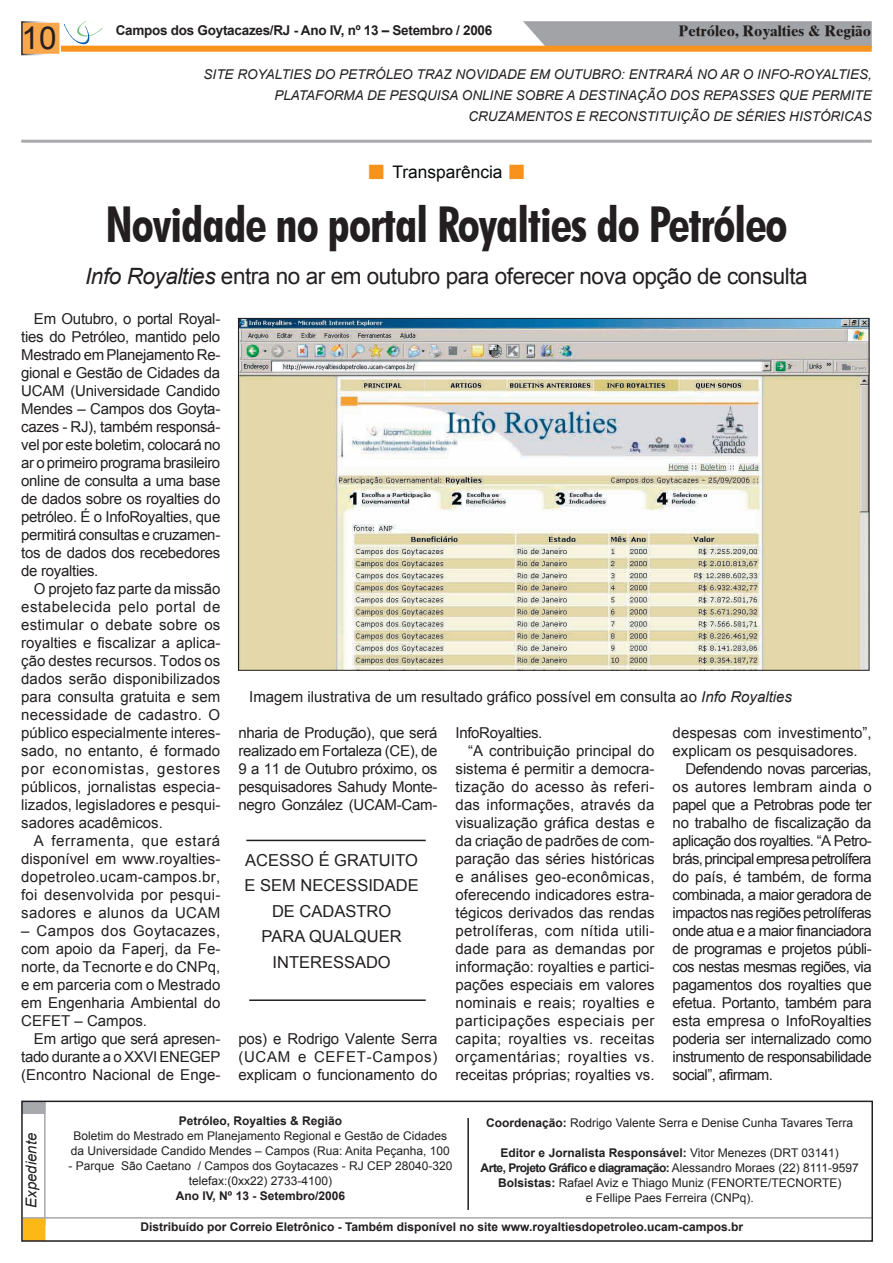
<style>
.page{position:relative;width:893px;height:1263px;background:#fff}
.page>*{position:absolute;margin:0;border:0;box-sizing:border-box;transform-origin:0 0}
.t1{font:700 condensed 49.5px "Futura BT";letter-spacing:-.02em;color:#231f20}
.t2{font:31.5px "Arial";color:#231f20}
.t3{font:22.5px "Arial";letter-spacing:-.02em;color:#231f20}
.t4{font:17.25px "Arial";color:#070909}
.t5{font:16.5px/25.5px "Arial";color:#231f20;text-align:right}
.t6{font:15px/18px "Arial";color:#231f20;text-align:justify}
.t7{font:15px "Arial";letter-spacing:-.04em;color:#231f20}
.t8{font:15px "Arial";letter-spacing:.02em;color:#231f20}
.t9{font:15px "Arial";letter-spacing:-.02em;color:#231f20}
.t10{font:15px "Arial";letter-spacing:-.03em;color:#231f20}
.t11{font:15px "Arial";letter-spacing:-.05em;color:#231f20}
.t12{font:15px "Arial";letter-spacing:.03em;color:#231f20}
.t13{font:15px "Arial";letter-spacing:-.025em;color:#231f20}
.t14{font:700 15px "Times Ten";color:#231f20}
.t15{font:15px "Arial";letter-spacing:.035em;color:#231f20}
.t16{font:15px "Arial";letter-spacing:-.035em;color:#231f20}
.t17{font:15px "Arial";letter-spacing:.025em;color:#231f20}
.t18{font:italic 15px "Arial";color:#231f20}
.t19{font:italic 13.5px/21px "Arial";color:#231f20;text-align:right}
.t20{font:700 13.5px "Arial";letter-spacing:-.02em;color:#231f20}
.t21{font:12px/15px "Arial";color:#231f20;text-align:center}
.t22{font:700 12px "Arial";color:#231f20}
.s1{color:#f7931d}
.s2{font-style:italic}
.s3{font-weight:700}
</style>
<div class="page">
<svg style="left:523px;top:21px;width:349px;height:25px;background:#a5a6a7"></svg>
<div style="left:60px;top:46px;width:812px;height:6px;background:#f7931d"></div>
<svg style="left:64px;top:21px;width:39px;height:24px"></svg>
<div style="left:22px;top:22px;width:38px;height:33px;background:#f9a74c"></div>
<div style="left:21px;top:21px;width:40px;height:34px;border:2px solid #fff"></div>
<hr style="left:21px;top:140px;width:851px;height:3px;background:#a8a9ad">
<hr style="left:44px;top:1101px;width:2px;height:124px;background:#a8a9ad">
<div style="left:24px;top:1219px;width:21px;height:21px;background:#fcb814"></div>
<div style="left:23px;top:1218px;width:22px;height:23px;border:2px solid #fcb814"></div>
<div style="left:22px;top:1102px;width:23px;height:11px;background:#a8a9ad"></div>
<div style="left:22px;top:1101px;width:23px;height:13px;border:2px solid #a8a9ad"></div>
<hr style="left:22px;top:1217px;width:850px;height:1px;background:#a8a9ad">
<div style="left:21px;top:1100px;width:852px;height:142px;border:2px solid #231f20"></div>
<hr style="left:467px;top:1118px;width:2px;height:92px;background:#231f20">
<hr style="left:246px;top:840px;width:180px;height:1px;background:#231f20">
<hr style="left:249px;top:999px;width:177px;height:2px;background:#231f20">
<img style="left:240px;top:320px;width:627px;height:349px">
<h2 class="t2" style="left:22px;top:17px;width:37px">10</h2>
<p class="t20" style="left:116px;top:21px;width:378px">Campos dos Goytacazes/RJ - Ano IV, nº 13 – Setembro / 2006</p>
<p class="t14" style="left:678px;top:21px;width:194px">Petróleo, Royalties &amp; Região</p>
<p class="t19" style="left:204px;top:64px;width:670px">SITE ROYALTIES DO PETRÓLEO TRAZ NOVIDADE EM OUTUBRO: ENTRARÁ NO AR O INFO-ROYALTIES,<br>PLATAFORMA DE PESQUISA ONLINE SOBRE A DESTINAÇÃO DOS REPASSES QUE PERMITE<br>CRUZAMENTOS E RECONSTITUIÇÃO DE SÉRIES HISTÓRICAS</p>
<p class="t4" style="left:367px;top:161px;width:160px"><span class="s1">■</span> Transparência <span class="s1">■</span></p>
<h1 class="t1" style="left:105px;top:194px;width:684px">Novidade no portal Royalties do Petróleo</h1>
<h3 class="t3" style="left:85px;top:261px;width:724px"><span class="s2">INFO ROYALTIES</span> entra no ar em outubro para oferecer nova opção de consulta</h3>
<p class="t6" style="left:21px;top:310px;width:201px;text-indent:13px">Em Outubro, o portal Royal&shy;ties do Petróleo, mantido pelo Mestrado em Planejamento Re&shy;gional e Gestão de Cidades da UCAM (Universidade Candido Mendes – Campos dos Goyta&shy;cazes - RJ), também responsá&shy;vel por este boletim, colocará no ar o primeiro programa brasileiro online de consulta a uma base de dados sobre os royalties do petróleo. É o InfoRoyalties, que permitirá consultas e cruzamen&shy;tos de dados dos recebedores de royalties.</p>
<p class="t6" style="left:21px;top:580px;width:201px;text-indent:13px">O projeto faz parte da missão estabelecida pelo portal de estimular o debate sobre os royalties e fiscalizar a aplica&shy;ção destes recursos. Todos os dados serão disponibilizados para consulta gratuita e sem necessidade de cadastro. O público especialmente interes&shy;sado, no entanto, é formado por economistas, gestores públicos, jornalistas especia&shy;lizados, legisladores e pesqui&shy;sadores acadêmicos.</p>
<p class="t6" style="left:21px;top:832px;width:201px;text-indent:13px">A ferramenta, que estará disponível em www.royalties&shy;dopetroleo.ucam-campos.br, foi desenvolvida por pesqui&shy;sadores e alunos da UCAM</p>
<p class="t6" style="left:21px;top:922px;width:201px">– Campos dos Goytacazes, com apoio da Faperj, da Fe&shy;norte, da Tecnorte e do CNPq, e em parceria com o Mestrado em Engenharia Ambiental do CEFET – Campos.</p>
<p class="t6" style="left:21px;top:1030px;width:201px;text-indent:13px">Em artigo que será apresen&shy;tado durante a o XXVI ENEGEP (Encontro Nacional de Enge-</p>
<p class="t6" style="left:249px;top:688px;width:544px">Imagem ilustrativa de um resultado gráfico possível em consulta ao <span class="s2">INFO ROYALTIES</span></p>
<p class="t6" style="left:238px;top:724px;width:201px">nharia de Produção), que será realizado em Fortaleza (CE), de 9 a 11 de Outubro próximo, os pesquisadores Sahudy Monte&shy;negro González (UCAM-Cam-</p>
<p class="t9" style="left:455px;top:723px;width:88px">InfoRoyalties.</p>
<p class="t6" style="left:468px;top:742px;width:188px">“A contribuição principal do</p>
<p class="t6" style="left:455px;top:760px;width:201px">sistema é permitir a democra-</p>
<p class="t8" style="left:455px;top:777px;width:201px">tização do acesso às referi-</p>
<p class="t6" style="left:455px;top:796px;width:200px">das informações, através da</p>
<p class="t6" style="left:455px;top:814px;width:201px">visualização gráfica destas e</p>
<p class="t6" style="left:455px;top:832px;width:201px">da criação de padrões de com-</p>
<p class="t6" style="left:455px;top:850px;width:201px">paração das séries históricas</p>
<p class="t17" style="left:455px;top:867px;width:201px">e análises geo-econômicas,</p>
<p class="t6" style="left:455px;top:886px;width:201px">oferecendo indicadores estra-</p>
<p class="t6" style="left:455px;top:904px;width:201px">tégicos derivados das rendas</p>
<p class="t8" style="left:455px;top:921px;width:201px">petrolíferas, com nítida utili-</p>
<p class="t6" style="left:455px;top:940px;width:201px">dade para as demandas por</p>
<p class="t6" style="left:455px;top:958px;width:201px">informação: royalties e partici-</p>
<p class="t6" style="left:455px;top:976px;width:201px">pações especiais em valores</p>
<p class="t6" style="left:455px;top:994px;width:201px">nominais e reais; royalties e</p>
<p class="t15" style="left:455px;top:1011px;width:201px">participações especiais per</p>
<p class="t8" style="left:455px;top:1029px;width:201px">capita; royalties vs. receitas</p>
<p class="t12" style="left:455px;top:1047px;width:201px">orçamentárias; royalties vs.</p>
<p class="t6" style="left:455px;top:1066px;width:201px">receitas próprias; royalties vs.</p>
<p class="t6" style="left:673px;top:724px;width:201px">despesas com investimento”,</p>
<p class="t6" style="left:673px;top:742px;width:187px">explicam os pesquisadores.</p>
<p class="t16" style="left:685px;top:759px;width:188px">Defendendo novas parcerias,</p>
<p class="t6" style="left:673px;top:778px;width:201px">os autores lembram ainda o</p>
<p class="t7" style="left:673px;top:795px;width:201px">papel que a Petrobras pode ter</p>
<p class="t9" style="left:673px;top:813px;width:200px">no trabalho de fiscalização da</p>
<p class="t7" style="left:673px;top:831px;width:201px">aplicação dos royalties. “A Petro-</p>
<p class="t11" style="left:673px;top:849px;width:200px">brás, principal empresa petrolífera</p>
<p class="t6" style="left:673px;top:868px;width:201px">do país, é também, de forma</p>
<p class="t7" style="left:673px;top:885px;width:201px">combinada, a maior geradora de</p>
<p class="t7" style="left:673px;top:903px;width:201px">impactos nas regiões petrolíferas</p>
<p class="t7" style="left:673px;top:921px;width:201px">onde atua e a maior financiadora</p>
<p class="t10" style="left:673px;top:939px;width:201px">de programas e projetos públi-</p>
<p class="t7" style="left:673px;top:957px;width:201px">cos nestas mesmas regiões, via</p>
<p class="t9" style="left:673px;top:975px;width:201px">pagamentos dos royalties que</p>
<p class="t13" style="left:673px;top:993px;width:201px">efetua. Portanto, também para</p>
<p class="t6" style="left:673px;top:1012px;width:201px">esta empresa o InfoRoyalties</p>
<p class="t10" style="left:673px;top:1029px;width:201px">poderia ser internalizado como</p>
<p class="t7" style="left:673px;top:1047px;width:201px">instrumento de responsabilidade</p>
<p class="t7" style="left:673px;top:1065px;width:102px">social”, afirmam.</p>
<p class="t5" style="left:245px;top:847px;width:13px">acesso</p>
<p class="t5" style="left:319px;top:847px;width:97px">é gratuito</p>
<p class="t5" style="left:245px;top:873px;width:68px">esem necessidade de cadas</p>
<p class="t5" style="left:356px;top:898px;width:23px">tro</p>
<p class="t5" style="left:262px;top:924px;width:12px">para</p>
<p class="t5" style="left:309px;top:924px;width:24px">qual</p>
<p class="t5" style="left:354px;top:924px;width:25px">quer</p>
<p class="t5" style="left:272px;top:949px;width:39px">interessado</p>
<p class="t6" style="left:238px;top:1030px;width:201px">pos) e Rodrigo Valente Serra (UCAM e CEFET-Campos) explicam o funcionamento do</p>
<p class="t18" style="left:22px;top:1208px;width:77px;rotate:-90deg">EXPEDIENTE</p>
<p class="t22" style="left:179px;top:1113px;width:165px">Petróleo, Royalties &amp; Região</p>
<p class="t21" style="left:71px;top:1128px;width:380px;text-align:left">Boletim do Mestrado em Planejamento Regional e Gestão de Cidades da Universidade Candido Mendes – Campos (Rua: Anita Peçanha, 100</p>
<p class="t21" style="left:68px;top:1158px;width:385px">- Parque São Caetano / Campos dos Goytacazes - RJ CEP 28040-320 telefax:(0xx22) 2733-4100)</p>
<p class="t22" style="left:176px;top:1188px;width:171px">Ano IV, Nº 13 - Setembro/2006</p>
<p class="t21" style="left:486px;top:1115px;width:368px"><span class="s3">Coordenação:</span> Rodrigo Valente Serra e Denise Cunha Tavares Terra</p>
<p class="t21" style="left:481px;top:1145px;width:380px"><span class="s3">Editor e Jornalista Responsável:</span> Vitor Menezes (DRT 03141)<br><span class="s3">Arte, Projeto Gráfico e diagramação:</span> Alessandro M oraes (22) 8111-9597<br><span class="s3">Bolsistas:</span> Rafael Aviz e Thiago Muniz (FENORTE/TECNORTE)<br>e Fellipe Paes Ferreira (CNPq).</p>
<p class="t22" style="left:140px;top:1219px;width:604px">Distribuído por Correio Eletrônico - Também disponível no site www.royaltiesdopetroleo.ucam-campos.br</p>
</div>
